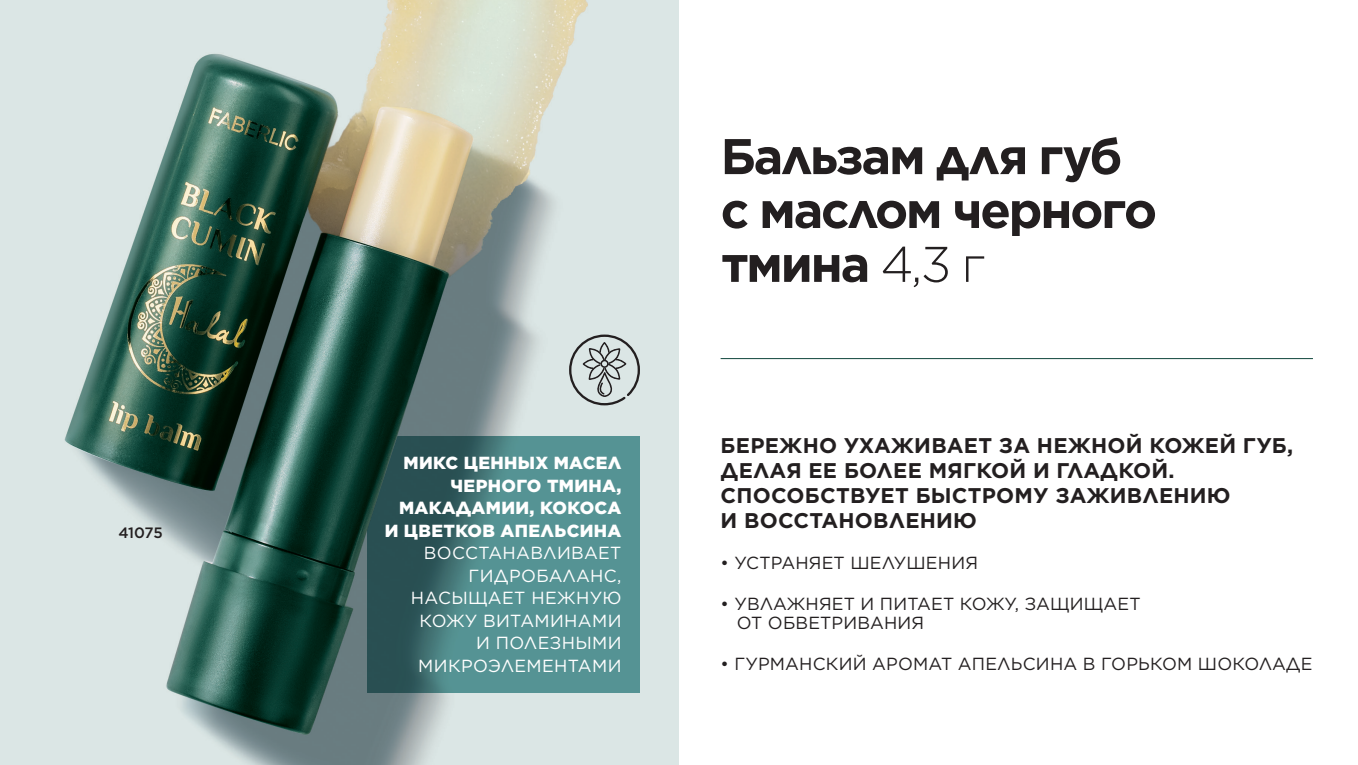
<style>
.page{position:relative;width:1358px;height:765px;background:#fff}
.page>*{position:absolute;margin:0;border:0;box-sizing:border-box;transform-origin:0 0}
.Название{font:700 50px/53.9px "Gotham";letter-spacing:-.045em;color:#231f20}
.t1{font:700 21.25px/25px "Gotham";letter-spacing:.01em;color:#231f20}
.t2{font:17.5px/22.5px "Gotham";letter-spacing:.02em;color:#fff;text-align:right}
.t3{font:17.5px/18.8px "Gotham";letter-spacing:.01em;color:#231f20}
.Название-2{font:500 15px "Gotham";letter-spacing:-.025em;color:#231f20}
.s1{font-weight:900}
.s2{font-weight:300}
</style>
<div class="page">
<img style="left:417px;top:0;width:262px;height:765px">
<svg style="left:417px;top:436px;width:223px;height:256px;background:#4d8788"></svg>
<img style="left:0;top:0;width:417px;height:765px">
<hr style="left:720px;top:358px;width:592px;height:1px;background:#10463c">
<svg style="left:569px;top:335px;width:71px;height:70px;background:#b7bfbe"></svg>
<p class="Название-2" style="left:118px;top:522px;width:46px">41075</p>
<p class="t2" style="left:384px;top:452px;width:238px"><span class="s1">МИКС ЦЕННЫХ МАСЕЛ<br>ЧЕРНОГО ТМИНА,<br>МАКАДАМИИ, КОКОСА<br>И ЦВЕТКОВ АПЕЛЬСИНА<br></span>ВОССТАНАВЛИВАЕТ<br>ГИДРОБАЛАНС,<br>НАСЫЩАЕТ НЕЖНУЮ<br>КОЖУ ВИТАМИНАМИ<br>И ПОЛЕЗНЫМИ<br>МИКРОЭЛЕМЕНТАМИ</p>
<p class="Название" style="left:720px;top:129px;width:438px">Бальзам для губ с маслом черного тмина <span class="s2">4,3 г</span></p>
<p class="t1" style="left:720px;top:433px;width:574px">БЕРЕЖНО УХАЖИВАЕТ ЗА НЕЖНОЙ КОЖЕЙ ГУБ,<br>ДЕЛАЯ ЕЕ БОЛЕЕ МЯГКОЙ И ГЛАДКОЙ.<br>СПОСОБСТВУЕТ БЫСТРОМУ ЗАЖИВЛЕНИЮ<br>И ВОССТАНОВЛЕНИЮ</p>
<p class="t3" style="left:720px;top:553px;width:259px">• УСТРАНЯЕТ ШЕЛУШЕНИЯ</p>
<p class="t3" style="left:736px;top:594px;width:405px;text-indent:-16px">• УВЛАЖНЯЕТ И ПИТАЕТ КОЖУ, ЗАЩИЩАЕТ<br>ОТ ОБВЕТРИВАНИЯ</p>
<p class="t3" style="left:720px;top:654px;width:593px">• ГУРМАНСКИЙ АРОМАТ АПЕЛЬСИНА В ГОРЬКОМ ШОКОЛАДЕ</p>
</div>
